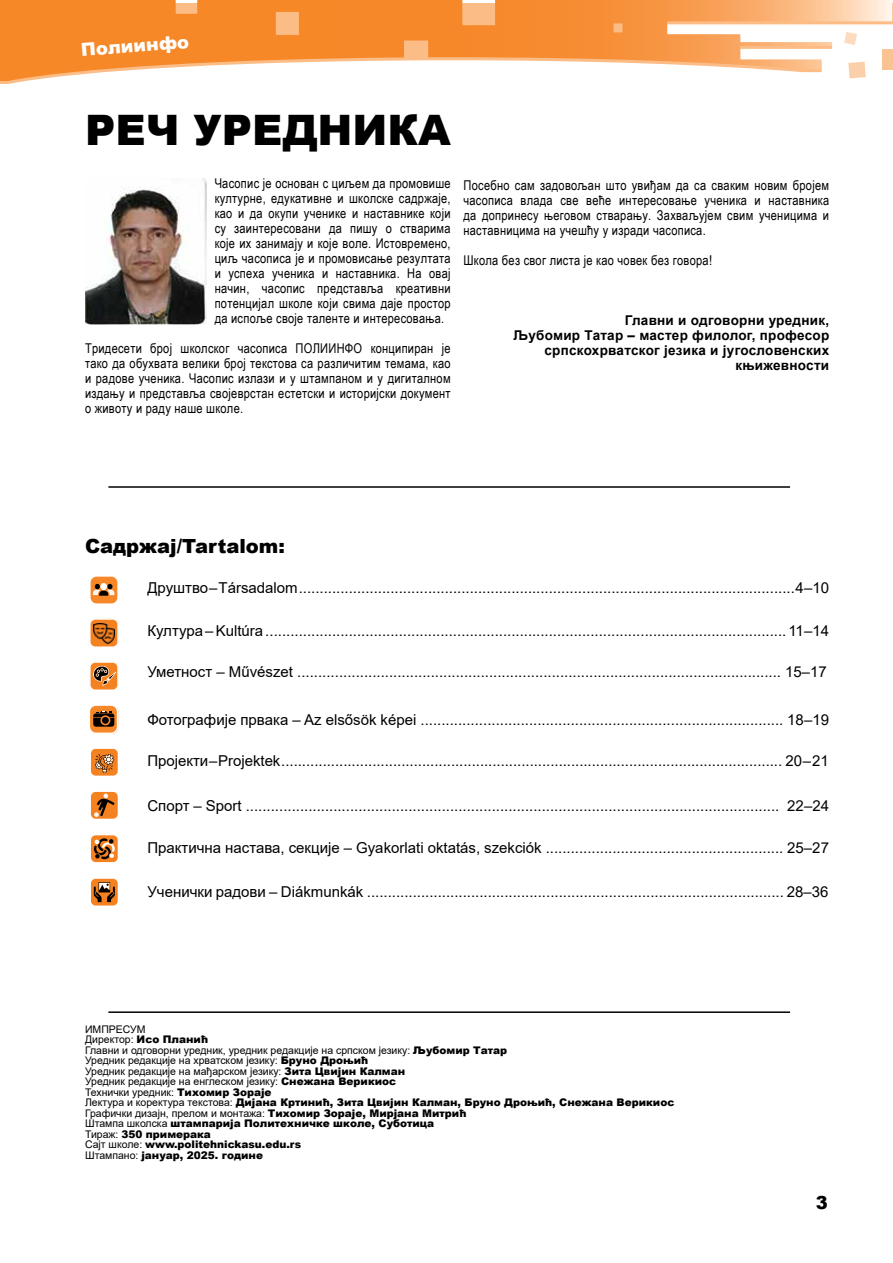
<style>
.page{position:relative;width:893px;height:1263px;background:#fff}
.page>*{position:absolute;margin:0;border:0;box-sizing:border-box;transform-origin:0 0}
.t1{font:900 42px "Arial";color:#000}
.t2{font:900 19.5px "Arial";color:#000}
.t3{font:900 18px "Arial";color:#fff}
.t4{font:900 18px "Arial";color:#000}
.t5{font:15px "Arial";color:#000}
.t6{font:13.5px/15px "Arial Narrow";letter-spacing:.02em;color:#000;text-align:justify}
.t7{font:700 13.5px/15px "Arial";letter-spacing:.02em;color:#000;text-align:right}
.t8{font:10.5px/10.5px "Arial";color:#000}
.s1{font-weight:900}
</style>
<div class="page">
<svg style="left:0;top:0;width:892px;height:81px"></svg>
<div style="left:882px;top:49px;width:11px;height:21px;background:#fac394"></div>
<svg style="left:844px;top:32px;width:13px;height:13px"></svg>
<svg style="left:848px;top:62px;width:18px;height:16px"></svg>
<img style="left:85px;top:179px;width:121px;height:145px">
<hr style="left:108px;top:486px;width:682px;height:2px;background:#000">
<hr style="left:108px;top:1011px;width:682px;height:2px;background:#000">
<div style="left:90px;top:576px;width:28px;height:28px;background:#f68829;border-radius:7px"></div>
<div style="left:89px;top:575px;width:30px;height:30px;border:2px solid #fff;border-radius:7px"></div>
<svg style="left:93px;top:583px;width:21px;height:13px"></svg>
<div style="left:90px;top:619px;width:28px;height:28px;background:#f58221;border-radius:5px"></div>
<div style="left:89px;top:618px;width:30px;height:30px;border:2px solid #fff;border-radius:5px"></div>
<img style="left:94px;top:623px;width:20px;height:21px">
<div style="left:90px;top:748px;width:28px;height:28px;background:#f58221;border-radius:5px"></div>
<div style="left:89px;top:747px;width:30px;height:30px;border:2px solid #fff;border-radius:5px"></div>
<svg style="left:95px;top:754px;width:19px;height:19px"></svg>
<div style="left:90px;top:791px;width:28px;height:28px;background:#f58221;border-radius:5px"></div>
<div style="left:89px;top:790px;width:30px;height:30px;border:2px solid #fff;border-radius:5px"></div>
<svg style="left:94px;top:793px;width:21px;height:24px"></svg>
<div style="left:90px;top:834px;width:28px;height:29px;background:#f58221;border-radius:5px"></div>
<div style="left:89px;top:834px;width:30px;height:30px;border:2px solid #fff;border-radius:5px"></div>
<svg style="left:94px;top:838px;width:21px;height:21px"></svg>
<div style="left:90px;top:878px;width:28px;height:28px;background:#f58221;border-radius:5px"></div>
<div style="left:89px;top:877px;width:30px;height:30px;border:2px solid #fff;border-radius:5px"></div>
<svg style="left:94px;top:882px;width:21px;height:20px"></svg>
<div style="left:89px;top:705px;width:29px;height:29px;background:#f68829;border-radius:7px"></div>
<div style="left:89px;top:704px;width:29px;height:30px;border:2px solid #fff;border-radius:7px"></div>
<svg style="left:93px;top:711px;width:21px;height:16px"></svg>
<div style="left:90px;top:662px;width:28px;height:28px;background:#f58221;border-radius:5px"></div>
<div style="left:89px;top:661px;width:30px;height:30px;border:2px solid #fff;border-radius:5px"></div>
<svg style="left:93px;top:665px;width:23px;height:21px"></svg>
<p class="t3" style="left:80px;top:37px;width:110px;rotate:-4deg">Полиинфо</p>
<h1 class="t1" style="left:85px;top:99px;width:367px">РЕЧ УРЕДНИКА</h1>
<p class="t6" style="left:215px;top:176px;width:238px">Часопис је основан с циљем да промовише културне, едукативне и школске садржаје, као и да окупи ученике и наставнике који су заинтересовани да пишу о стварима које их занимају и које воле. Истовремено, циљ часописа је и промовисање резултата и успеха ученика и наставника. На овај начин, часопис представља креативни потенцијал школе који свима даје простор да испоље своје таленте и интересовања.</p>
<p class="t6" style="left:85px;top:341px;width:367px">Тридесети број школског часописа ПОЛИИНФО конципиран је тако да обухвата велики број текстова са различитим темама, као и радове ученика. Часопис излази и у штампаном и у дигиталном издању и представља својеврстан естетски и историјски документ о животу и раду наше школе.</p>
<p class="t6" style="left:463px;top:177px;width:367px">Посебно сам задовољан што увиђам да са сваким новим бројем часописа влада све веће интересовање ученика и наставника да допринесу његовом стварању. Захваљујем свим ученицима и наставницима на учешћу у изради часописа.</p>
<p class="t6" style="left:463px;top:252px;width:250px">Школа без свог листа је као човек без говора!</p>
<p class="t7" style="left:513px;top:313px;width:317px">Главни и одговорни уредник,<br>Љубомир Татар – мастер филолог, професор српскохрватског језика и југословенских књижевности</p>
<h2 class="t2" style="left:85px;top:532px;width:201px">Садржај/Tartalom:</h2>
<p class="t5" style="left:147px;top:577px;width:683px">Друштво – Тársadalom ....................................................................................................................... 4–10</p>
<p class="t5" style="left:147px;top:620px;width:683px">Култура – Kultúra ............................................................................................................................. 11–14</p>
<p class="t5" style="left:147px;top:661px;width:681px">Уметност – Művészet .................................................................................................................... 15–17</p>
<p class="t5" style="left:147px;top:710px;width:683px">Фотографије првака – Az elsősök képei ....................................................................................... 18–19</p>
<p class="t5" style="left:147px;top:750px;width:683px">Пројекти – Projektek ......................................................................................................................... 20 – 21</p>
<p class="t5" style="left:147px;top:795px;width:683px">Спорт – Sport ................................................................................................................................ 22–24</p>
<p class="t5" style="left:147px;top:838px;width:683px">Практична настава, секције – Gyakorlati oktatás, szekciók ......................................................... 25–27</p>
<p class="t5" style="left:147px;top:882px;width:683px">Ученички радови – Diákmunkák .................................................................................................... 28–36</p>
<p class="t8" style="left:85px;top:1024px;width:591px">ИМПРЕСУМ<br>Директор: <span class="s1">Исо Планић<br></span>Главни и одговорни уредник, уредник редакције на српском језику: <span class="s1">Љубомир Татар<br></span>Уредник редакције на хрватском језику: <span class="s1">Бруно Дроњић<br></span>Уредник редакције на мађарском језику: <span class="s1">Зита Цвијин Калман<br></span>Уредник редакције на енглеском језику: <span class="s1">Снежана Верикиос<br></span>Технички уредник: <span class="s1">Тихомир Зораје<br></span>Лектура и коректура текстова: <span class="s1">Дијана Кртинић, Зита Цвијин Калман, Бруно Дроњић, Снежана Верикиос </span>Графички дизајн, прелом и монтажа: <span class="s1">Тихомир Зораје, Мирјана Митрић<br></span>Штампа школска <span class="s1">штампарија Политехничке школе, Суботица<br></span>Тираж: <span class="s1">350 примерака<br></span>Сајт школе: <span class="s1">www.politehnickasu.edu.rs<br></span>Штампано: <span class="s1">јануар, 2025. године</span></p>
<p class="t4" style="left:816px;top:1189px;width:14px">3</p>
</div>
